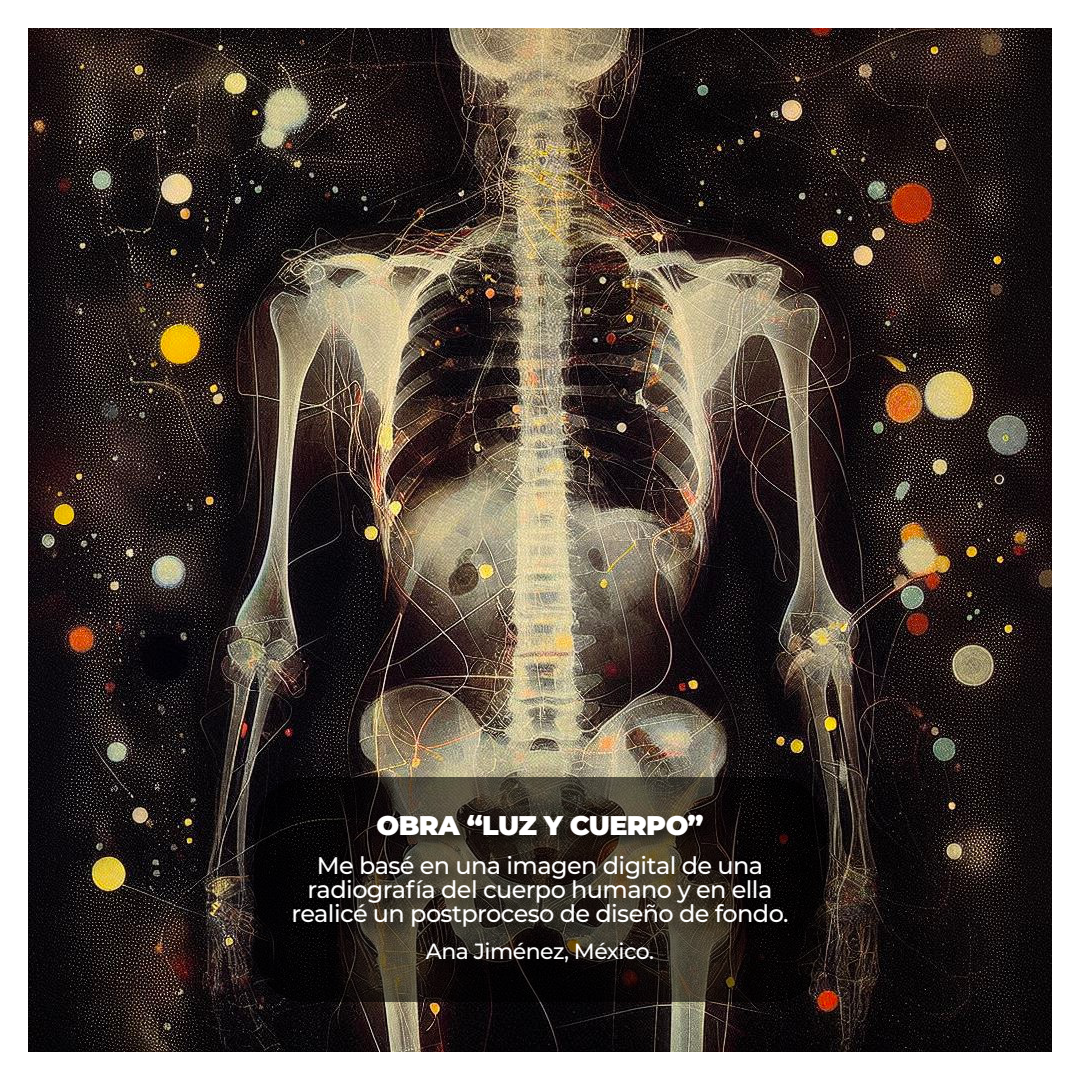
<style>
.page{position:relative;width:1080px;height:1080px;background:#fff}
.page>*{position:absolute;margin:0;border:0;box-sizing:border-box;transform-origin:0 0}
.t1{font:900 27px "Montserrat";letter-spacing:-.025em;color:#fff}
.t2{font:500 24px/24px "Montserrat";letter-spacing:-.025em;color:#fff;text-align:center}
.t3{font:500 22px "Montserrat";letter-spacing:-.025em;color:#fff}
</style>
<div class="page">
<img style="left:28px;top:28px;width:1024px;height:1024px">
<svg style="left:254px;top:777px;width:572px;height:225px;background:#23201b"></svg>
<img style="left:280px;top:803px;width:534px;height:249px">
<p class="t1" style="left:376px;top:805px;width:329px">OBRA “LUZ Y CUERPO”</p>
<p class="t2" style="left:292px;top:852px;width:498px">Me basé en una imagen digital de una radiografía del cuerpo humano y en ella realicé un postproceso de diseño de fondo.</p>
<p class="t3" style="left:426px;top:936px;width:230px">Ana Jiménez, México.</p>
</div>
